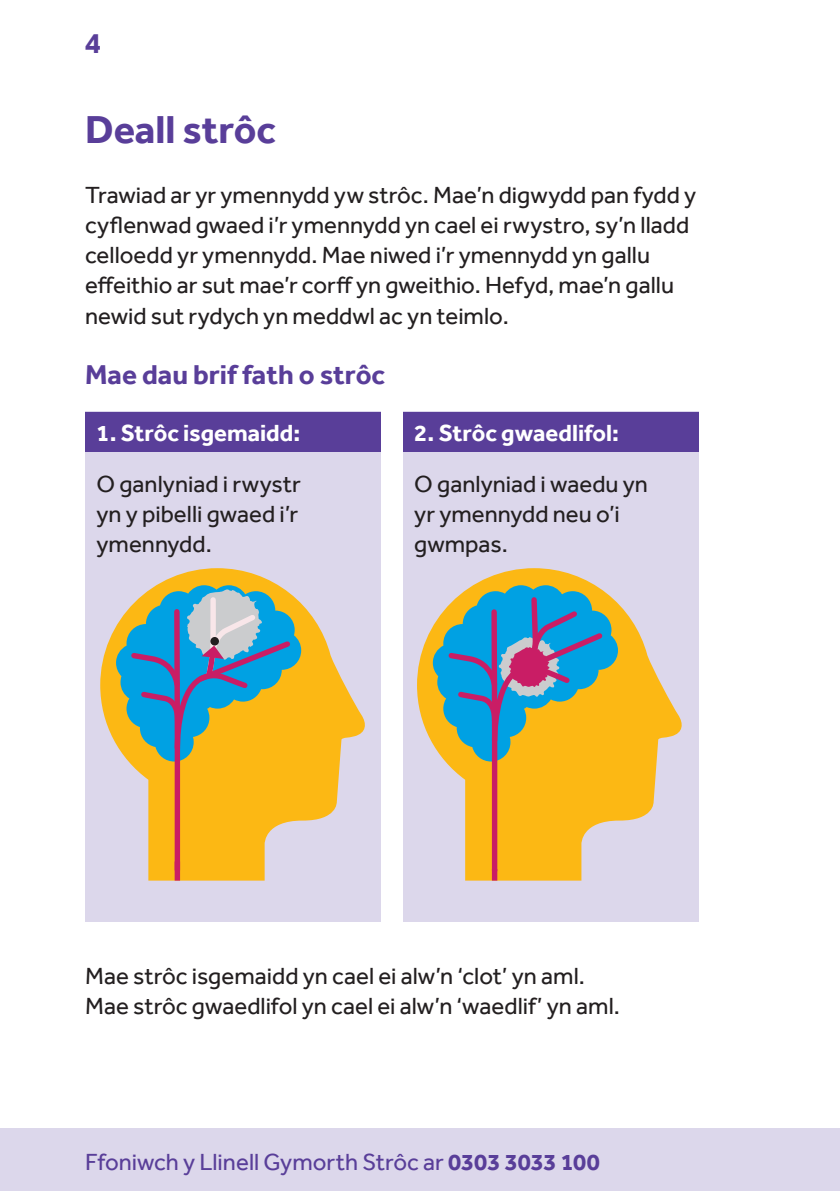
<style>
.page{position:relative;width:840px;height:1191px;background:#fff}
.page>*{position:absolute;margin:0;border:0;box-sizing:border-box;transform-origin:0 0}
.t1{font:700 40px "Effra";color:#593e99}
.t2{font:700 30px "Effra";color:#593e99}
.t3{font:700 28px "Effra";color:#593e99}
.t4{font:24px/30px "Effra";color:#231f20}
.t5{font:24px "Effra";color:#593e99}
.t6{font:700 24px "Effra";color:#fff}
.s1{font-weight:700}
</style>
<div class="page">
<div style="left:0;top:1128px;width:839px;height:63px;background:#dcd7eb"></div>
<div style="left:85px;top:411px;width:295px;height:510px;background:#dcd7eb"></div>
<div style="left:403px;top:411px;width:294px;height:510px;background:#dcd7eb"></div>
<div style="left:85px;top:411px;width:295px;height:40px;background:#593e99"></div>
<div style="left:403px;top:411px;width:294px;height:40px;background:#593e99"></div>
<svg style="left:100px;top:568px;width:265px;height:312px"></svg>
<div style="left:174px;top:861px;width:6px;height:19px;background:#c91d65"></div>
<svg style="left:116px;top:585px;width:185px;height:290px;background:#aead75"></svg>
<svg style="left:417px;top:568px;width:265px;height:312px"></svg>
<svg style="left:432px;top:585px;width:185px;height:291px;background:#aaa974"></svg>
<div style="left:491px;top:869px;width:6px;height:11px;background:#c91d65"></div>
<p class="t2" style="left:85px;top:25px;width:18px">4</p>
<h1 class="t1" style="left:85px;top:106px;width:192px">Deall strôc</h1>
<p class="t4" style="left:85px;top:180px;width:612px">Trawiad ar yr ymennydd yw strôc. Mae’n digwydd pan fydd y cyflenwad gwaed i’r ymennydd yn cael ei rwystro, sy’n lladd celloedd yr ymennydd. Mae niwed i’r ymennydd yn gallu effeithio ar sut mae’r corff yn gweithio. Hefyd, mae’n gallu newid sut rydych yn meddwl ac yn teimlo.</p>
<p class="t3" style="left:85px;top:357px;width:301px">Mae dau brif fath o strôc</p>
<p class="t6" style="left:96px;top:418px;width:205px">1. Strôc isgemaidd:</p>
<p class="t6" style="left:414px;top:418px;width:206px">2. Strôc gwaedlifol:</p>
<p class="t4" style="left:96px;top:468px;width:206px;text-align:justify">O ganlyniad i rwystr yn y pibelli gwaed i’r ymennydd.</p>
<p class="t4" style="left:414px;top:468px;width:235px">O ganlyniad i waedu yn yr ymennydd neu o’i gwmpas.</p>
<p class="t4" style="left:85px;top:960px;width:536px">Mae strôc isgemaidd yn cael ei alw’n ‘clot’ yn aml.<br>Mae strôc gwaedlifol yn cael ei alw’n ‘waedlif’ yn aml.</p>
<p class="t5" style="left:85px;top:1147px;width:516px">Ffoniwch y Llinell Gymorth Strôc ar <span class="s1">0303 3033 100</span></p>
</div>
